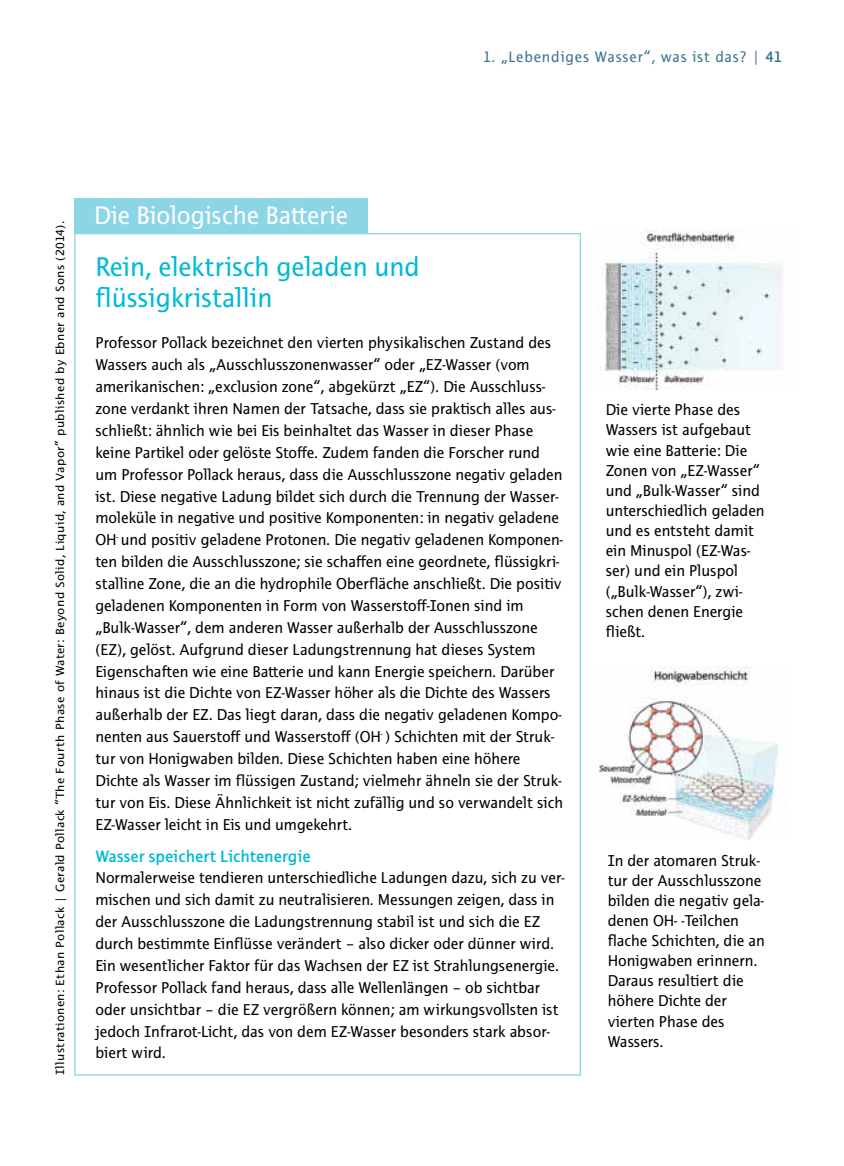
<style>
.page{position:relative;width:844px;height:1166px;background:#fff}
.page>*{position:absolute;margin:0;border:0;box-sizing:border-box;transform-origin:0 0}
.t1{font:28px/30.6px "Thordis Sans EF";color:#00bad6}
.t2{font:26.25px "Thordis Sans EF";letter-spacing:-.005em;color:#fff}
.t3{font:600 17.15px "Thordis Sans EF";color:#00bad6}
.t4{font:16.28px/21.9px "Thordis Sans EF";color:#000}
.t5{font:15.75px "Thordis Sans EF";letter-spacing:.05em;color:#39748b}
.t6{font:12.25px "Thordis Sans EF";letter-spacing:.025em;color:#000;scale:1.1 1}
.s1{font-weight:600}
</style>
<div class="page">
<img style="left:605px;top:230px;width:179px;height:160px">
<img style="left:599px;top:666px;width:180px;height:174px">
<div style="left:74px;top:198px;width:294px;height:35px;background:#8bd5e6"></div>
<p class="t5" style="left:483px;top:48px;width:300px">1. „Lebendiges Wasser“, was ist das? | <span class="s1">41</span></p>
<p class="t6" style="left:53px;top:1075px;width:778px;rotate:-90deg">Illustrationen: Ethan Pollack | Gerald Pollack “The Fourth Phase of Water: Beyond Solid, Liquid, and Vapor” published by Ebner and Sons (2014).</p>
<h2 class="t2" style="left:94px;top:201px;width:255px">Die Biologische Batterie</h2>
<h1 class="t1" style="left:95px;top:251px;width:326px">Rein, elektrisch geladen und flüssigkristallin</h1>
<p class="t4" style="left:95px;top:332px;width:469px">Professor Pollack bezeichnet den vierten physikalischen Zustand des Wassers auch als „Ausschlusszonenwasser“ oder „EZ-Wasser (vom amerikanischen: „exclusion zone“, abgekürzt „EZ“). Die Ausschluss&shy;zone verdankt ihren Namen der Tatsache, dass sie praktisch alles aus&shy;schließt: ähnlich wie bei Eis beinhaltet das Wasser in dieser Phase keine Partikel oder gelöste Stoffe. Zudem fanden die Forscher rund um Professor Pollack heraus, dass die Ausschlusszone negativ geladen ist. Diese negative Ladung bildet sich durch die Trennung der Wasser&shy;moleküle in negative und positive Komponenten: in negativ geladene OH<sup>-</sup> und positiv geladene Protonen. Die negativ geladenen Komponen&shy;ten bilden die Ausschlusszone; sie schaffen eine geordnete, flüssigkri&shy;stalline Zone, die an die hydrophile Oberfläche anschließt. Die positiv geladenen Komponenten in Form von Wasserstoff-Ionen sind im „Bulk-Wasser“, dem anderen Wasser außerhalb der Ausschlusszone (EZ), gelöst. Aufgrund dieser Ladungstrennung hat dieses System Eigenschaften wie eine Batterie und kann Energie speichern. Darüber hinaus ist die Dichte von EZ-Wasser höher als die Dichte des Wassers außerhalb der EZ. Das liegt daran, dass die negativ geladenen Kompo&shy;nenten aus Sauerstoff und Wasserstoff (OH<sup>-</sup> ) Schichten mit der Struk&shy;tur von Honigwaben bilden. Diese Schichten haben eine höhere Dichte als Wasser im flüssigen Zustand; vielmehr ähneln sie der Struk&shy;tur von Eis. Diese Ähnlichkeit ist nicht zufällig und so verwandelt sich EZ-Wasser leicht in Eis und umgekehrt.</p>
<p class="t3" style="left:95px;top:846px;width:217px">Wasser speichert Lichtenergie</p>
<p class="t4" style="left:95px;top:867px;width:470px">Normalerweise tendieren unterschiedliche Ladungen dazu, sich zu ver&shy;mischen und sich damit zu neutralisieren. Messungen zeigen, dass in der Ausschlusszone die Ladungstrennung stabil ist und sich die EZ durch bestimmte Einflüsse verändert – also dicker oder dünner wird.<br>Ein wesentlicher Faktor für das Wachsen der EZ ist Strahlungsenergie.<br>Professor Pollack fand heraus, dass alle Wellenlängen – ob sichtbar oder unsichtbar – die EZ vergrößern können; am wirkungsvollsten ist jedoch Infrarot-Licht, das von dem EZ-Wasser besonders stark absor&shy;biert wird.</p>
<p class="t4" style="left:605px;top:400px;width:160px;line-height:20.1px">Die vierte Phase des<br>Wassers ist aufgebaut wie eine Batterie: Die<br>Zonen von „EZ-Wasser“ und „Bulk-Wasser“ sind unterschiedlich geladen und es entsteht damit ein Minuspol (EZ-Was&shy;ser) und ein Pluspol („Bulk-Wasser“), zwi&shy;schen denen Energie fließt.</p>
<p class="t4" style="left:607px;top:850px;width:159px;line-height:20.1px">In der atomaren Struk&shy;tur der Ausschlusszone bilden die negativ gela&shy;denen OH- -Teilchen flache Schichten, die an<br>Honigwaben erinnern.<br>Daraus resultiert die höhere Dichte der vierten Phase des<br>Wassers.</p>
</div>
